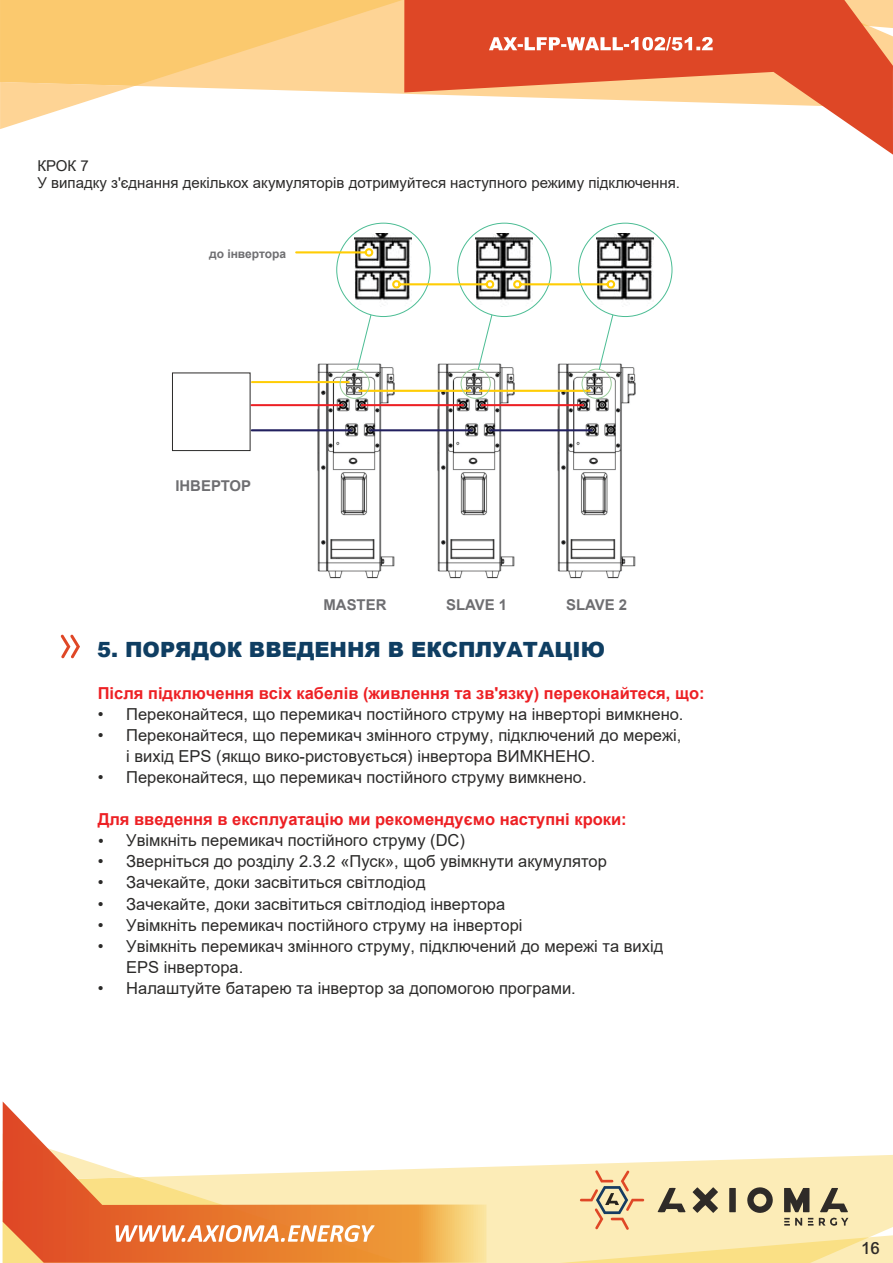
<style>
.page{position:relative;width:893px;height:1263px;background:#fff}
.page>*{position:absolute;margin:0;border:0;box-sizing:border-box;transform-origin:0 0}
.t1{font:900 21px "Arial";color:#0f3e62}
.t2{font:18px "Arial Mdm";color:#2f2b28}
.t3{font:16.5px/21px "Arial";color:#2b2a29}
.t4{font:700 16.5px "Arial";color:#ed2024}
.t5{font:15px/16.8px "Arial";color:#2b2a29}
.t6{font:700 14.85px "Arial";color:#6e6e71}
.t7{font:700 12px "Arial";color:#6e6e71}
</style>
<div class="page">
<svg style="left:487px;top:1155px;width:406px;height:108px;fill:#fcecb7"></svg>
<svg style="left:560px;top:1170px;width:333px;height:93px"></svg>
<svg style="left:3px;top:1102px;width:484px;height:161px"></svg>
<svg style="left:3px;top:1134px;width:399px;height:129px"></svg>
<svg style="left:0;top:0;width:402px;height:129px"></svg>
<svg style="left:404px;top:0;width:489px;height:155px;fill:#de4726"></svg>
<svg style="left:489px;top:37px;width:224px;height:13px"></svg>
<svg style="left:61px;top:635px;width:19px;height:24px"></svg>
<img style="left:550px;top:363px;width:86px;height:216px">
<img style="left:430px;top:363px;width:93px;height:216px">
<img style="left:309px;top:363px;width:94px;height:216px">
<div style="left:172px;top:373px;width:78px;height:78px;border:1px solid #2b2a29"></div>
<hr style="left:252px;top:429px;width:99px;height:2px;background:#22205f">
<hr style="left:370px;top:429px;width:102px;height:2px;background:#22205f">
<hr style="left:491px;top:429px;width:101px;height:2px;background:#22205f">
<hr style="left:251px;top:404px;width:91px;height:2px;background:#ed2024">
<hr style="left:362px;top:404px;width:101px;height:2px;background:#ed2024">
<hr style="left:482px;top:404px;width:101px;height:2px;background:#ed2024">
<hr style="left:252px;top:381px;width:97px;height:2px;background:#ffcd05">
<hr style="left:359px;top:390px;width:111px;height:2px;background:#ffcd05">
<hr style="left:480px;top:390px;width:110px;height:2px;background:#ffcd05">
<img style="left:355px;top:233px;width:57px;height:68px">
<div style="left:340px;top:369px;width:30px;height:30px;border:1px solid #9c9;border-radius:50%"></div>
<svg style="left:356px;top:314px;width:16px;height:56px"></svg>
<img style="left:476px;top:233px;width:57px;height:68px">
<div style="left:461px;top:369px;width:30px;height:30px;border:1px solid #9c9;border-radius:50%"></div>
<svg style="left:477px;top:314px;width:16px;height:56px"></svg>
<img style="left:597px;top:233px;width:57px;height:68px">
<div style="left:582px;top:369px;width:30px;height:30px;border:1px solid #9c9;border-radius:50%"></div>
<svg style="left:598px;top:314px;width:16px;height:56px"></svg>
<svg style="left:513px;top:280px;width:102px;height:9px"></svg>
<svg style="left:392px;top:280px;width:102px;height:9px"></svg>
<svg style="left:295px;top:248px;width:78px;height:9px"></svg>
<p class="t5" style="left:38px;top:158px;width:644px">КРОК 7<br>У випадку з'єднання декількох акумуляторів дотримуйтеся наступного режиму підключення.</p>
<p class="t7" style="left:209px;top:245px;width:78px">до інвертора</p>
<p class="t6" style="left:175px;top:475px;width:77px">ІНВЕРТОР</p>
<p class="t6" style="left:323px;top:595px;width:65px">MASTER</p>
<p class="t6" style="left:446px;top:595px;width:63px">SLAVE 1</p>
<p class="t6" style="left:566px;top:595px;width:63px">SLAVE 2</p>
<p class="t1" style="left:97px;top:634px;width:509px">5. ПОРЯДОК ВВЕДЕННЯ В ЕКСПЛУАТАЦІЮ</p>
<p class="t4" style="left:98px;top:682px;width:608px">Після підключення всіх кабелів (живлення та зв'язку) переконайтеся, що:</p>
<p class="t3" style="left:98px;top:704px;width:587px">• Переконайтеся, що перемикач постійного струму на інверторі вимкнено.</p>
<p class="t3" style="left:126px;top:725px;width:557px;text-indent:-29px">• Переконайтеся, що перемикач змінного струму, підключений до мережі, і вихід EPS (якщо вико-ристовується) інвертора ВИМКНЕНО.</p>
<p class="t3" style="left:98px;top:767px;width:490px">• Переконайтеся, що перемикач постійного струму вимкнено.</p>
<p class="t4" style="left:98px;top:808px;width:530px">Для введення в експлуатацію ми рекомендуємо наступні кроки:</p>
<p class="t3" style="left:98px;top:830px;width:369px">• Увімкніть перемикач постійного струму (DC)</p>
<p class="t3" style="left:98px;top:851px;width:511px">• Зверніться до розділу 2.3.2 «Пуск», щоб увімкнути акумулятор</p>
<p class="t3" style="left:98px;top:872px;width:329px">• Зачекайте, доки засвітиться світлодіод</p>
<p class="t3" style="left:98px;top:893px;width:409px">• Зачекайте, доки засвітиться світлодіод інвертора</p>
<p class="t3" style="left:98px;top:914px;width:426px">• Увімкніть перемикач постійного струму на інверторі</p>
<p class="t3" style="left:126px;top:935px;width:539px;text-indent:-29px">• Увімкніть перемикач змінного струму, підключений до мережі та вихід<br>EPS інвертора.</p>
<p class="t3" style="left:98px;top:977px;width:480px">• Налаштуйте батарею та інвертор за допомогою програми.</p>
<p class="t2" style="left:863px;top:1238px;width:19px">16</p>
</div>
